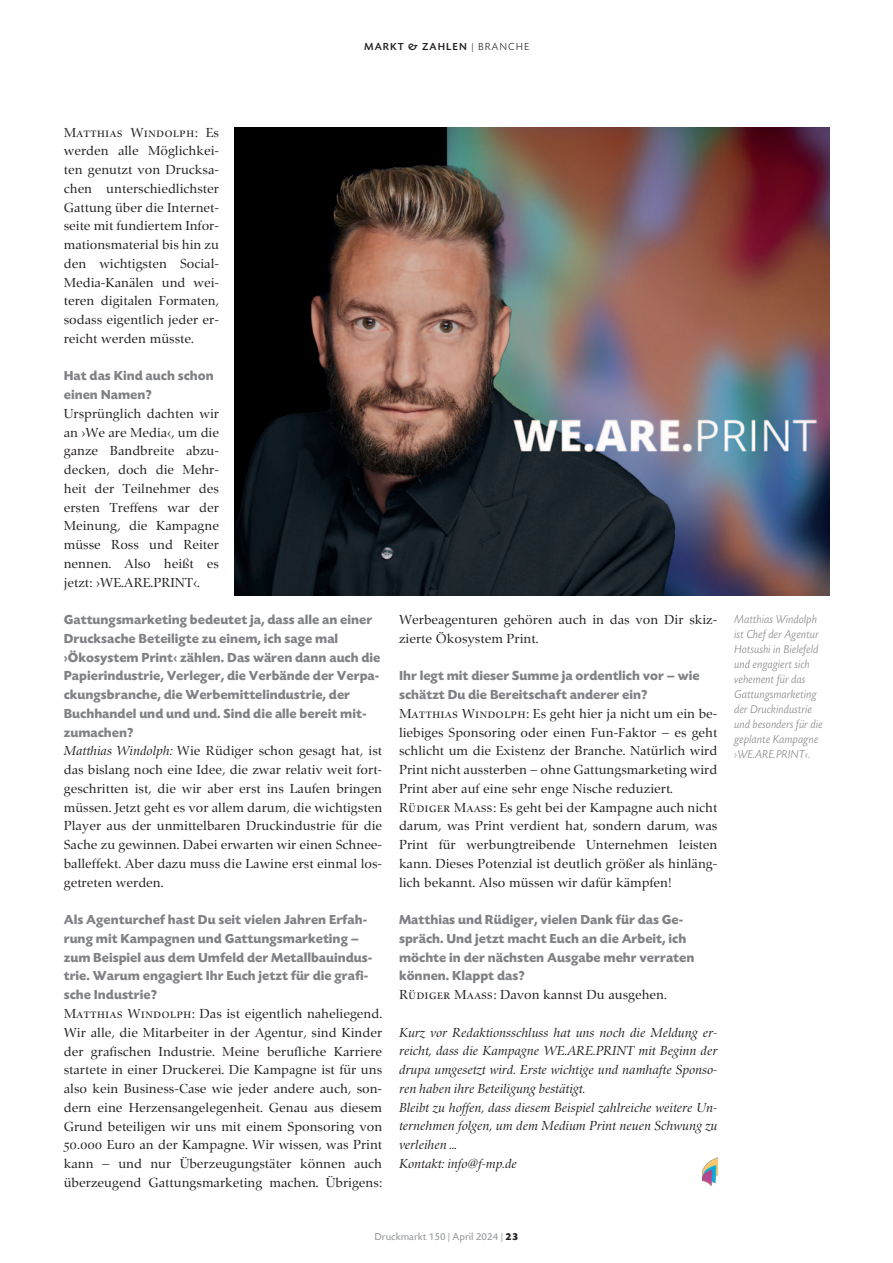
<style>
.page{position:relative;width:893px;height:1263px;background:#fff}
.page>*{position:absolute;margin:0;border:0;box-sizing:border-box;transform-origin:0 0}
.t1{font:13.5px/18.8px "Zapf Renais SB";color:#231f20;text-align:justify}
.t2{font:700 13.5px/18.8px "Today SB";color:#808285}
.t3{font:italic 13.5px/18.8px "Zapf Renais SB";color:#231f20;text-align:justify}
.t4{font:italic 300 12px/15px "Today SB";letter-spacing:-.005em;color:#808285}
.t5{font:10.5px "Today SB";color:#939598}
.t6{font:500 10.5px "Today SB";letter-spacing:.1em;color:#231f20}
.s1{font-weight:300}
.s2{font-family:"Zapf Renais SB Caps"}
.s3{font-style:italic}
.s4{font-weight:700;color:#231f20}
</style>
<div class="page">
<img style="left:234px;top:128px;width:595px;height:467px">
<img style="left:702px;top:1158px;width:15px;height:27px">
<p class="t6" style="left:364px;top:42px;width:167px">MARKT &amp; ZAHLEN <span class="s1">| BRANCHE</span></p>
<p class="t1" style="left:64px;top:124px;width:157px"><span class="s2">Matthias Windolph:</span> Es werden alle Möglichkei&shy;ten genutzt von Drucksa&shy;chen unterschiedlichster Gattung über die Internet&shy;seite mit fundiertem Infor&shy;mationsmaterial bis hin zu den wichtigsten Social-Me dia-Kanälen und wei&shy;teren digitalen Formaten, sodass eigentlich jeder er&shy;reicht werden müsste.</p>
<p class="t2" style="left:64px;top:368px;width:152px">Hat das Kind auch schon einen Namen?</p>
<p class="t1" style="left:64px;top:405px;width:157px">Ursprünglich dachten wir an ›We are Media‹, um die ganze Bandbreite abzu&shy;decken, doch die Mehr&shy;heit der Teilnehmer des ersten Treffens war der Meinung, die Kampagne müsse Ross und Reiter nennen. Also heißt es jetzt: ›WE.ARE.PRINT‹.</p>
<p class="t2" style="left:64px;top:612px;width:318px">Gattungsmarketing bedeutet ja, dass alle an einer Drucksache Betei ligte zu einem, ich sage mal ›Ökosystem Print‹ zählen. Das wären dann auch die Papier industrie, Verleger, die Verbände der Verpa - ckungsbranche, die Werbemittelindustrie, der Buch handel und und und. Sind die alle bereit mit - zumachen?</p>
<p class="t1" style="left:64px;top:743px;width:320px"><span class="s3">Matthias Windolph:</span> Wie Rüdiger schon gesagt hat, ist das bislang noch eine Idee, die zwar relativ weit fort&shy;geschritten ist, die wir aber erst ins Laufen bringen müssen. Jetzt geht es vor allem darum, die wichtigsten Player aus der unmittelbaren Druckindustrie für die Sache zu gewinnen. Dabei erwarten wir einen Schnee&shy;balleffekt. Aber dazu muss die Lawine erst einmal los&shy;getreten werden.</p>
<p class="t2" style="left:64px;top:912px;width:310px">Als Agenturchef hast Du seit vielen Jahren Erfah - rung mit Kampagnen und Gattungsmarketing – zum Beispiel aus dem Umfeld der Metallbau indus - trie. Warum engagiert Ihr Euch jetzt für die grafi - sche Industrie?</p>
<p class="t1" style="left:64px;top:1005px;width:320px"><span class="s2">Matthias Windolph:</span> Das ist eigentlich naheliegend.<br>Wir alle, die Mitarbeiter in der Agentur, sind Kinder der grafischen Industrie. Meine berufliche Karriere startete in einer Druckerei. Die Kampagne ist für uns also kein Business-Case wie jeder andere auch, son&shy;dern eine Herzensangelegenheit. Genau aus diesem Grund beteiligen wir uns mit einem Sponsoring von <span class="s2">50.000</span> Euro an der Kampagne. Wir wissen, was Print kann – und nur Überzeugungstäter können auch überzeugend Gattungsmarketing machen. Übrigens:</p>
<p class="t1" style="left:399px;top:612px;width:320px">Werbeagenturen gehören auch in das von Dir skiz&shy;zierte Ökosystem Print.</p>
<p class="t2" style="left:399px;top:668px;width:302px">Ihr legt mit dieser Summe ja ordentlich vor – wie schätzt Du die Bereitschaft anderer ein?</p>
<p class="t1" style="left:399px;top:705px;width:320px"><span class="s2">Matthias Windolph:</span> Es geht hier ja nicht um ein be&shy;liebiges Sponsoring oder einen Fun-Faktor – es geht schlicht um die Existenz der Branche. Natürlich wird Print nicht aussterben – ohne Gattungsmarketing wird Print aber auf eine sehr enge Nische reduziert.</p>
<p class="t1" style="left:399px;top:799px;width:320px"><span class="s2">Rüdiger Maaß:</span> Es geht bei der Kampagne auch nicht darum, was Print verdient hat, sondern da rum, was Print für werbungtreibende Unternehmen leisten kann. Dieses Potenzial ist deutlich größer als hinläng&shy;lich bekannt. Also müssen wir dafür kämpfen!</p>
<p class="t2" style="left:399px;top:912px;width:297px">Matthias und Rüdiger, vielen Dank für das Ge - spräch. Und jetzt macht Euch an die Arbeit, ich möchte in der nächsten Ausgabe mehr verraten können. Klappt das?</p>
<p class="t1" style="left:399px;top:987px;width:269px"><span class="s2">Rüdiger Maaß:</span> Davon kannst Du ausgehen.</p>
<p class="t3" style="left:399px;top:1024px;width:320px">Kurz vor Redaktionsschluss hat uns noch die Meldung er&shy;reicht, dass die Kampagne WE.ARE.PRINT mit Beginn der drupa umgesetzt wird. Erste wichtige und namhafte Sponso&shy;ren haben ihre Beteiligung bestätigt.</p>
<p class="t3" style="left:399px;top:1099px;width:320px">Bleibt zu hoffen, dass diesem Beispiel zahlreiche weitere Un&shy;ternehmen folgen, um dem Medium Print neuen Schwung zu verleihen ...</p>
<p class="t3" style="left:399px;top:1156px;width:119px">Kontakt: info@f-mp.de</p>
<p class="t4" style="left:734px;top:613px;width:90px">Matthias Windolph ist Chef der Agentur<br>Hotsushi in Bielefeld und engagiert sich vehement für das<br>Gattungsmarketing der Druckindustrie und besonders für die geplante Kam pagne ›WE.ARE.PRINT‹.</p>
<p class="t5" style="left:374px;top:1233px;width:145px">Druckmarkt 150 | April 2024 | <span class="s4">23</span></p>
</div>
